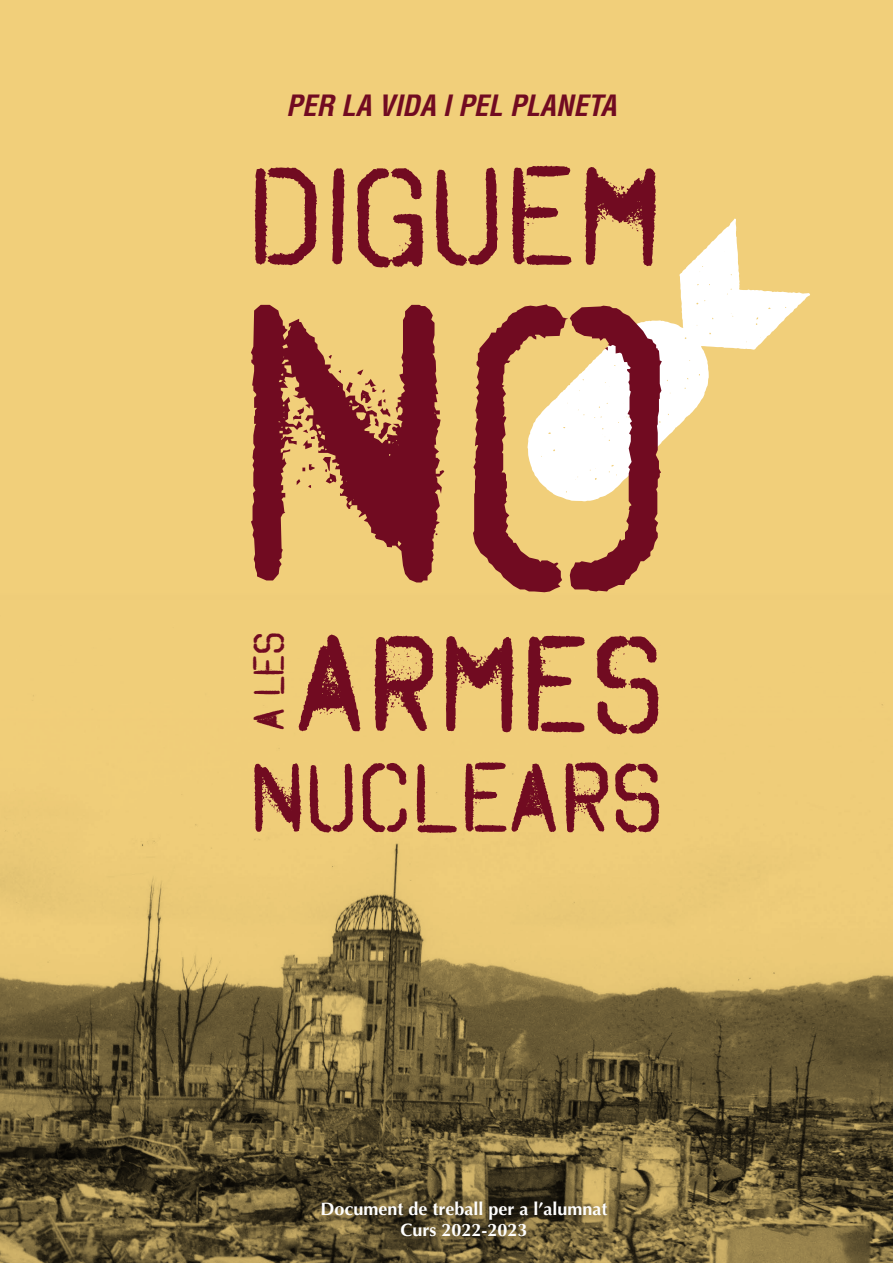
<style>
.page{position:relative;width:893px;height:1263px;background:#f1cf7a}
.page>*{position:absolute;margin:0;border:0;box-sizing:border-box;transform-origin:0 0}
.t1{font:408.9px "Octin Spraypaint A Rg";color:#710b21}
.t2{font:142.35px "Octin Spraypaint A Rg";color:#710b21}
.t3{font:139.95px "Octin Spraypaint A Rg";color:#710b21}
.t4{font:99.9px "Octin Spraypaint A Rg";color:#710b21}
.t5{font:44.25px "Octin Spraypaint A Rg";color:#710b21}
.t6{font:italic 700 condensed 28.65px "Helvetica LT Std";color:#710b21}
.t7{font:700 18px/21px "Optima";color:#fff;text-align:center}
</style>
<div class="page">
<img style="left:0;top:840px;width:893px;height:423px">
<img style="left:311px;top:1190px;width:313px;height:67px">
<svg style="left:527px;top:218px;width:283px;height:283px"></svg>
<h3 class="t6" style="left:286px;top:89px;width:332px">PER LA VIDA I PEL PLANETA</h3>
<h2 class="t2" style="left:246px;top:139px;width:414px">DIGUEM</h2>
<h1 class="t1" style="left:227px;top:223px;width:450px">NO</h1>
<h3 class="t5" style="left:245px;top:730px;width:100px;rotate:-90deg">A LES</h3>
<h3 class="t3" style="left:296px;top:608px;width:369px">ARMES</h3>
<h3 class="t4" style="left:248px;top:743px;width:416px">NUCLEARS</h3>
<p class="t7" style="left:320px;top:1200px;width:289px">Document de treball per a l’alumnat<br>Curs 2022-2023</p>
</div>
